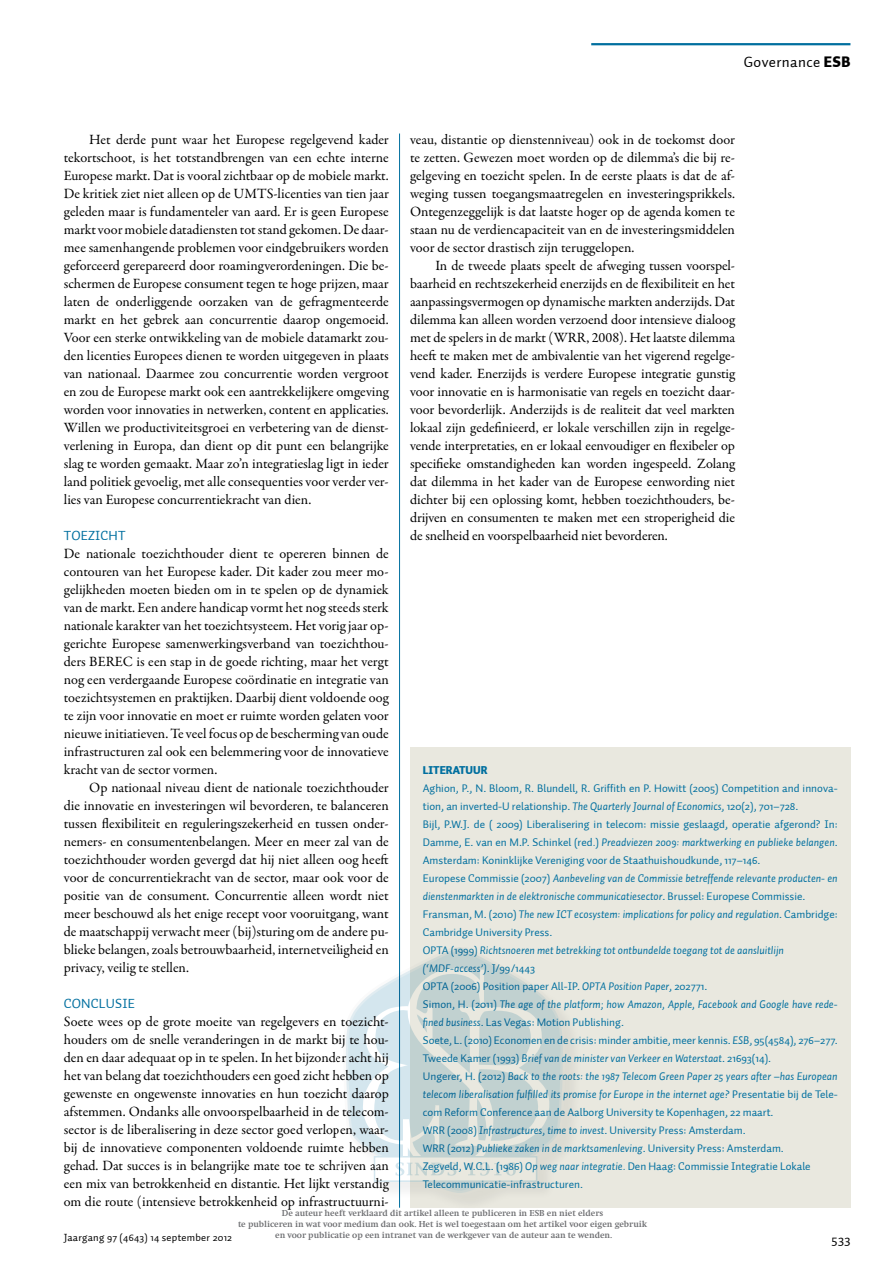
<style>
.page{position:relative;width:893px;height:1263px;background:#fff}
.page>*{position:absolute;margin:0;border:0;box-sizing:border-box;transform-origin:0 0}
.t1{font:15px "Auto 1";color:#000}
.t2{font:14.25px/18px "Garamond Premr Pro";letter-spacing:-.005em;color:#000;text-align:justify}
.t3{font:13.5px "Auto 1";letter-spacing:.01em;color:#006f9f}
.t4{font:13.5px "Auto 1";color:#000}
.t5{font:11.25px/18px "Auto 1";color:#006f9f}
.t6{font:900 11.25px "Auto 1";color:#006f9f}
.t7{font:10.5px "Auto 1";letter-spacing:.025em;color:#000}
.t8{font:700 9px/10.8px "Swift";color:#6d6e71;text-align:center}
.s1{font-weight:900}
.s2{font-style:italic}
</style>
<div class="page">
<hr style="left:591px;top:43px;width:259px;height:2px;background:#006f9f">
<hr style="left:399px;top:134px;width:1px;height:1074px;background:#006f9f">
<div style="left:410px;top:747px;width:440px;height:461px;background:#e9e8df"></div>
<div style="left:346px;top:948px;width:238px;height:266px;background:#000;opacity:.35"></div>
<svg style="left:346px;top:947px;width:221px;height:250px"></svg>
<svg style="left:374px;top:1178px;width:163px;height:4px"></svg>
<svg style="left:362px;top:965px;width:190px;height:213px"></svg>
<p class="t1" style="left:744px;top:53px;width:108px">Governance <span class="s1">ESB</span></p>
<p class="t2" style="left:410px;top:131px;width:327px">veau, distantie op dienstenniveau) ook in de toekomst door te zetten. Gewezen moet worden op de dilemma’s die bij re&shy;gelgeving en toezicht spelen. In de eerste plaats is dat de af&shy;weging tussen toegangsmaatregelen en investeringsprikkels.<br>Ontegenzeggelijk is dat laatste hoger op de agenda komen te staan nu de verdiencapaciteit van en de investeringsmiddelen voor de sector drastisch zijn teruggelopen.</p>
<p class="t2" style="left:410px;top:257px;width:326px;text-indent:26px">In de tweede plaats speelt de afweging tussen voorspel&shy;baarheid en rechtszekerheid enerzijds en de flexibiliteit en het aanpassingsvermogen op dynamische markten anderzijds. Dat dilemma kan alleen worden verzoend door intensieve dialoog met de spelers in de markt (WRR, 2008). Het laatste dilemma heeft te maken met de ambivalentie van het vigerend regelge&shy;vend kader. Enerzijds is verdere Europese integratie gunstig voor innovatie en is harmonisatie van regels en toezicht daar&shy;voor bevorderlijk. Anderzijds is de realiteit dat veel markten lokaal zijn gedefinieerd, er lokale verschillen zijn in regelge&shy;vende interpretaties, en er lokaal eenvoudiger en flexibeler op specifieke omstandigheden kan worden ingespeeld. Zolang dat dilemma in het kader van de Europese eenwording niet dichter bij een oplossing komt, hebben toezichthouders, be&shy;drijven en consumenten te maken met een stroperigheid die de snelheid en voorspelbaarheid niet bevorderen.</p>
<p class="t2" style="left:64px;top:131px;width:327px;text-indent:26px">Het derde punt waar het Europese regelgevend kader tekortschoot, is het totstandbrengen van een echte interne Europese markt. Dat is vooral zichtbaar op de mobiele markt.<br>De kritiek ziet niet alleen op de UMTS-licenties van tien jaar geleden maar is fundamenteler van aard. Er is geen Europese markt voor mobiele datadiensten tot stand gekomen. De daar&shy;mee samenhangende problemen voor eindgebruikers worden geforceerd gerepareerd door roamingverordeningen. Die be&shy;schermen de Europese consument tegen te hoge prijzen, maar laten de onderliggende oorzaken van de gefragmenteerde markt en het gebrek aan concurrentie daarop ongemoeid.<br>Voor een sterke ontwikkeling van de mobiele datamarkt zou&shy;den licenties Europees dienen te worden uitgegeven in plaats van nationaal. Daarmee zou concurrentie worden vergroot en zou de Europese markt ook een aantrekkelijkere omgeving worden voor innovaties in netwerken, content en applicaties.<br>Willen we productiviteitsgroei en verbetering van de dienst&shy;verlening in Europa, dan dient op dit punt een belangrijke slag te worden gemaakt. Maar zo’n integratieslag ligt in ieder land politiek gevoelig, met alle consequenties voor verder ver&shy;lies van Europese concurrentiekracht van dien.</p>
<p class="t3" style="left:64px;top:527px;width:63px">Toezicht</p>
<p class="t2" style="left:64px;top:545px;width:327px">De nationale toezichthouder dient te opereren binnen de contouren van het Europese kader. Dit kader zou meer mo&shy;gelijkheden moeten bieden om in te spelen op de dynamiek van de markt. Een andere handicap vormt het nog steeds sterk nationale karakter van het toezichtsysteem. Het vorig jaar op&shy;gerichte Europese samenwerkingsverband van toezichthou&shy;ders BEREC is een stap in de goede richting, maar het vergt nog een verdergaande Europese coördinatie en integratie van toezichtsystemen en praktijken. Daarbij dient voldoende oog te zijn voor innovatie en moet er ruimte worden gelaten voor nieuwe initiatieven. Te veel focus op de bescherming van oude infrastructuren zal ook een belemmering voor de innovatieve kracht van de sector vormen.</p>
<p class="t2" style="left:64px;top:779px;width:326px;text-indent:26px">Op nationaal niveau dient de nationale toezichthouder die innovatie en investeringen wil bevorderen, te balanceren tussen flexibiliteit en reguleringszekerheid en tussen onder&shy;nemers- en consumentenbelangen. Meer en meer zal van de toezichthouder worden gevergd dat hij niet alleen oog heeft voor de concurrentiekracht van de sector, maar ook voor de positie van de consument. Concurrentie alleen wordt niet meer beschouwd als het enige recept voor vooruitgang, want de maatschappij verwacht meer (bij)sturing om de andere pu&shy;blieke belangen, zoals betrouwbaarheid, internetveiligheid en privacy, veilig te stellen.</p>
<p class="t3" style="left:64px;top:995px;width:71px">Conclusie</p>
<p class="t2" style="left:64px;top:1013px;width:327px">Soete wees op de grote moeite van regelgevers en toezicht&shy;houders om de snelle veranderingen in de markt bij te hou&shy;den en daar adequaat op in te spelen. In het bijzonder acht hij het van belang dat toezichthouders een goed zicht hebben op gewenste en ongewenste innovaties en hun toezicht daarop afstemmen. Ondanks alle onvoorspelbaarheid in de telecom&shy;sector is de liberalisering in deze sector goed verlopen, waar&shy;bij de innovatieve componenten voldoende ruimte hebben gehad. Dat succes is in belangrijke mate toe te schrijven aan een mix van betrokkenheid en distantie. Het lijkt verstandig om die route (intensieve betrokkenheid op infrastructuurni-</p>
<p class="t6" style="left:423px;top:763px;width:66px">LITERATUUR</p>
<p class="t5" style="left:423px;top:779px;width:416px">Aghion, P., N. Bloom, R. Blundell, R. Griffith en P. Howitt (2005) Competition and innova&shy;tion, an inverted-U relationship. <span class="s2">The Quarterly Journal of Economics</span>, 120(2), 701–728.<br>Bijl, P.W.J. de ( 2009) Liberalisering in telecom: missie geslaagd, operatie afgerond? In:<br>Damme, E. van en M .P. Schinkel (red<span class="s2">.</span>) <span class="s2">Preadviezen 2009: marktwerking en publieke belangen</span>.<br>Amsterdam: Koninklijke Vereniging voor de Staathuishoudkunde, 117–146.<br>Europese Commissie (2007) <span class="s2">Aanbeveling van de Commissie betreffende relevante producten- en dienstenmarkten in de elektronische communicatiesector</span>. Brussel: Europese Commissie.<br>Fransman, M . (2010) <span class="s2">The new ICT ecosystem: implications for policy and regulation</span>. Cambridge:<br>Cambridge University Press.<br>OPTA (1999) <span class="s2">Richtsnoeren met betrekking tot ontbundelde toegang tot de aansluitlijn (‘MDF-access’)</span>. J/99/1443<br>OPTA (2006) Position paper All-IP. <span class="s2">OPTA Position Paper</span>, 202771.<br>Simon, H . (2011) <span class="s2">The age of the platform; how Amazon, Apple, Facebook and Google have rede&shy;fined business</span>. Las Vegas: Motion Publishing.<br>Soete, L. (2010) Economen en de crisis: minder ambitie, meer kennis. <span class="s2">ESB</span>, 95(4584), 276–277.<br>Tweede Kamer (1993) <span class="s2">Brief van de minister van Verkeer en Waterstaat</span>. 21693(14).<br>Ungerer, H . (2012) <span class="s2">Back to the roots: the 1987 Telecom Green Paper 25 years after –has European telecom liberalisation fulfilled its promise for Europe in the internet age?</span> Presentatie bij de Tele&shy;com Reform Conference aan de Aalborg University te Kopenhagen, 22 maart.<br>WRR</p>
<p class="t5" style="left:447px;top:1121px;width:300px">(2008) <span class="s2">Infrastructures, time to invest</span>. University Press: Amsterdam.</p>
<p class="t5" style="left:423px;top:1139px;width:389px;text-indent:24px">(2012) <span class="s2">Publieke zaken in de marktsamenleving</span>. University Press: Amsterdam.<br>Zegveld, W.C.L. (1986) <span class="s2">Op weg naar integratie.</span> Den H aag: Commissie Integratie Lokale<br>Telecommunicatie-infrastructuren.</p>
<p class="t8" style="left:238px;top:1208px;width:411px">De auteur heeft verklaard dit artikel alleen te publiceren in ESB en niet elders<br>te publiceren in wat voor medium dan ook. Het is wel toegestaan om het artikel voor eigen gebruik en voor publicatie op een intranet van de werkgever van de auteur aan te wenden.</p>
<p class="t5" style="left:423px;top:1139px;width:9px">WRR</p>
<p class="t7" style="left:64px;top:1231px;width:170px">Jaargang 97 (4643) 14 september 2012</p>
<p class="t4" style="left:832px;top:1231px;width:20px">533</p>
</div>
